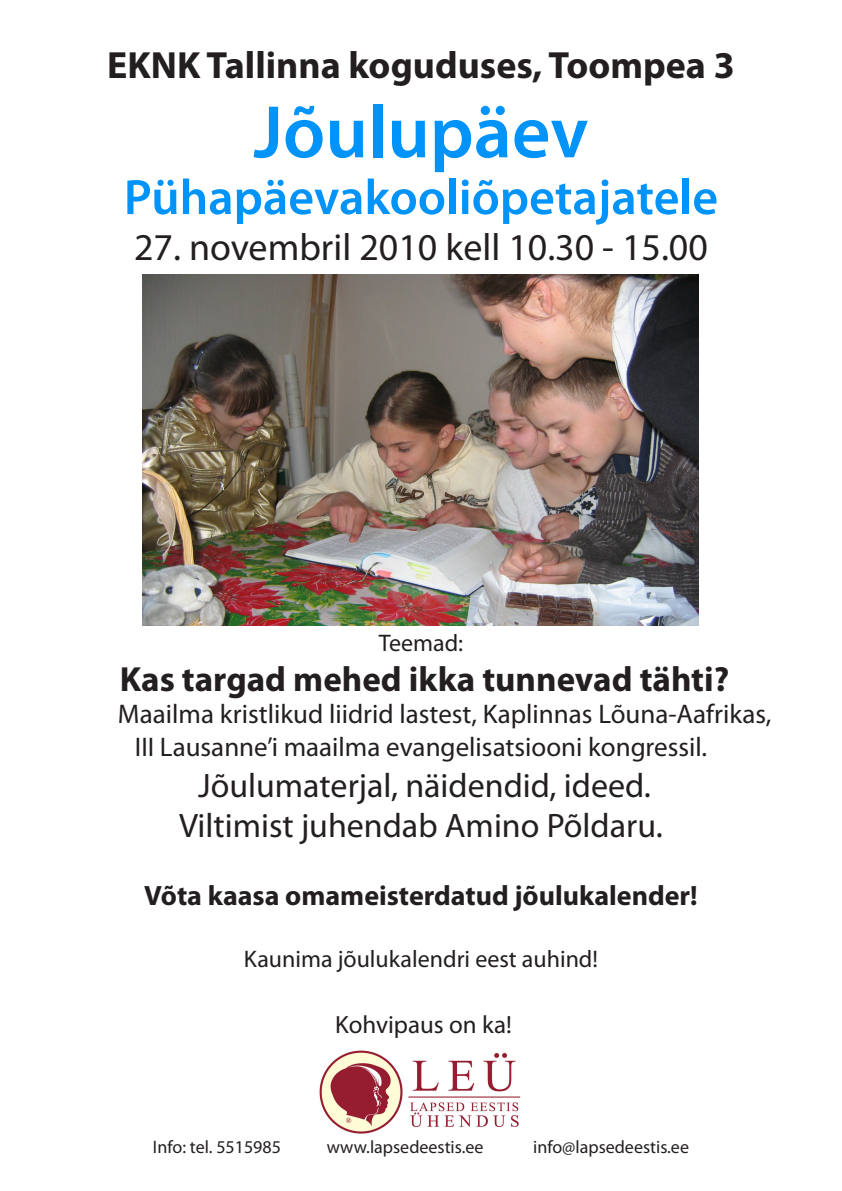
<style>
.page{position:relative;width:842px;height:1191px;background:#fff}
.page>*{position:absolute;margin:0;border:0;box-sizing:border-box;transform-origin:0 0}
.t1{font:600 75px "Myriad Pro";color:#0093f9}
.t2{font:600 50px "Myriad Pro";color:#0093f9}
.t3{font:38px "Myriad Pro";color:#231f20}
.t4{font:700 38px "Myriad Pro";color:#231f20}
.t5{font:700 35px "Myriad Pro";color:#231f20}
.t6{font:34px "Myriad Pro";color:#231f20}
.t7{font:700 28px "Myriad Pro";color:#231f20}
.t8{font:27px "Myriad Pro";color:#231f20}
.t9{font:25px "Myriad Pro";color:#231f20}
.t10{font:24px "Myriad Pro";color:#231f20}
.t11{font:18px "Myriad Pro";color:#231f20}
</style>
<div class="page">
<img style="left:319px;top:1050px;width:202px;height:84px">
<img style="left:142px;top:274px;width:556px;height:351px">
<p class="t4" style="left:107px;top:40px;width:629px">EKNK Tallinna koguduses, Toompea 3</p>
<p class="t1" style="left:254px;top:84px;width:336px">Jõulupäev</p>
<p class="t2" style="left:124px;top:165px;width:596px">Pühapäevakooliõpetajatele</p>
<p class="t3" style="left:134px;top:223px;width:575px">27. novembril 2010 kell 10.30 - 15.00</p>
<p class="t10" style="left:379px;top:628px;width:86px">Teemad:</p>
<p class="t5" style="left:120px;top:656px;width:611px">Kas targad mehed ikka tunnevad tähti?</p>
<p class="t8" style="left:118px;top:697px;width:655px">Maailma kristlikud liidrid lastest, Kaplinnas Lõuna-Aafrikas,</p>
<p class="t8" style="left:135px;top:730px;width:574px">III Lausanne’i maailma evangelisatsiooni kongressil.</p>
<p class="t6" style="left:198px;top:764px;width:454px">Jõulumaterjal, näidendid, ideed.</p>
<p class="t6" style="left:179px;top:805px;width:485px">Viltimist juhendab Amino Põldaru.</p>
<p class="t7" style="left:144px;top:877px;width:555px">Võta kaasa omameisterdatud jõulukalender!</p>
<p class="t10" style="left:244px;top:944px;width:356px">Kaunima jõulukalendri eest auhind!</p>
<p class="t9" style="left:335px;top:1009px;width:178px">Kohvipaus on ka!</p>
<p class="t11" style="left:153px;top:1135px;width:130px">Info: tel. 5515985</p>
<p class="t11" style="left:327px;top:1135px;width:158px">www.lapsedeestis.ee</p>
<p class="t11" style="left:533px;top:1135px;width:157px">info@lapsedeestis.ee</p>
</div>
